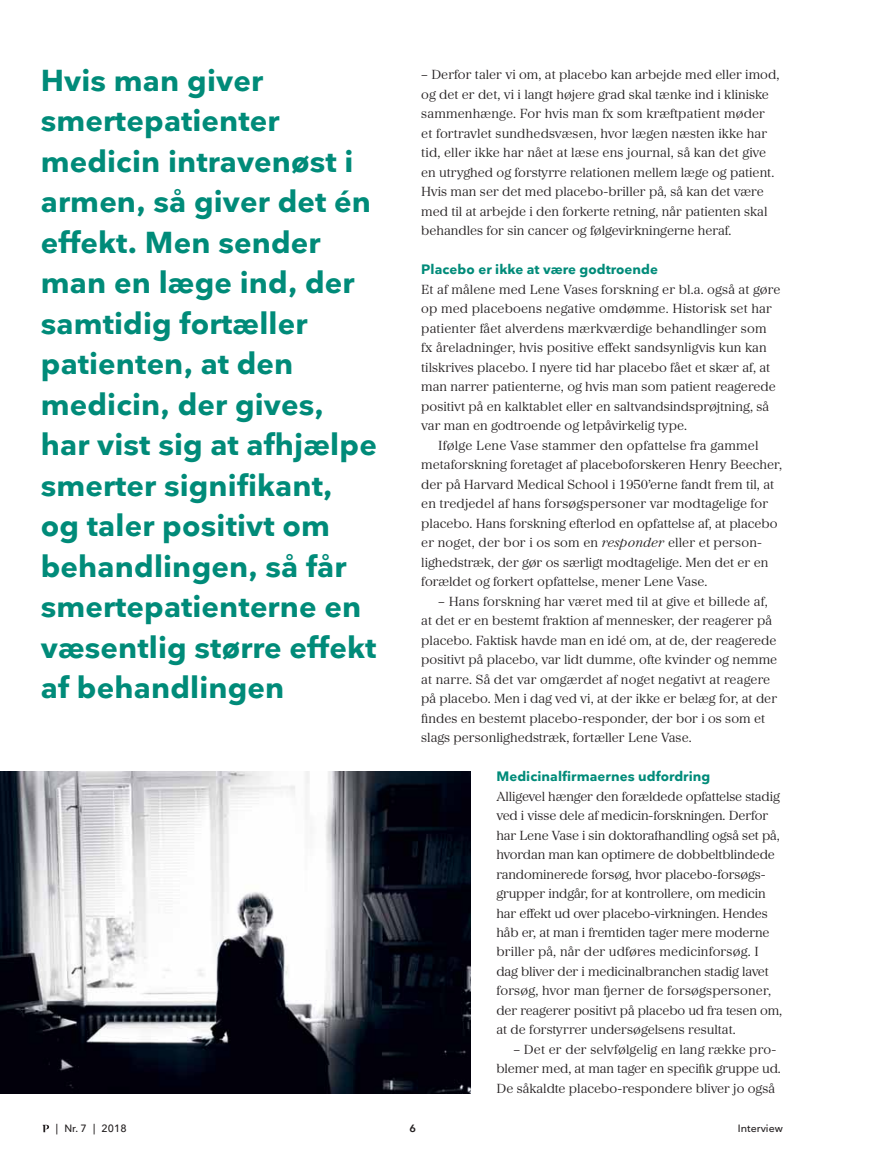
<style>
.page{position:relative;width:872px;height:1170px;background:#fff}
.page>*{position:absolute;margin:0;border:0;box-sizing:border-box;transform-origin:0 0}
.t1{font:700 30px/40.5px "Nationale";letter-spacing:.005em;color:#008b79}
.t2{font:13.5px/19.5px "IP Four Exp";letter-spacing:.005em;color:#231f20}
.t3{font:700 13.5px "Nationale";letter-spacing:.005em;color:#008b79}
.t4{font:500 10.5px "Nationale";letter-spacing:.005em;color:#231f20}
.t5{font:600 10.5px "Nationale";color:#231f20}
.s1{font-style:italic}
</style>
<div class="page">
<img style="left:0;top:771px;width:471px;height:322px">
<svg style="left:43px;top:1125px;width:6px;height:7px"></svg>
<p class="t1" style="left:41px;top:62px;width:338px">Hvis man giver smertepatienter medicin intravenøst i armen, så giver det én effekt. Men sender man en læge ind, der samtidig fortæller patienten, at den medicin, der gives, har vist sig at afhjælpe smerter signifikant, og taler positivt om behandlingen, så får smertepatienterne en væsentlig større effekt af behandlingen</p>
<p class="t2" style="left:421px;top:66px;width:360px">– Derfor taler vi om, at placebo kan arbejde med eller imod, og det er det, vi i langt højere grad skal tænke ind i kliniske sammenhænge. For hvis man fx som kræftpatient møder et fortravlet sundhedsvæsen, hvor lægen næsten ikke har tid, eller ikke har nået at læse ens journal, så kan det give en utryghed og forstyrre relationen mellem læge og patient.<br>Hvis man ser det med placebo-briller på, så kan det være med til at arbejde i den forkerte retning, når patienten skal behandles for sin cancer og følgevirkningerne heraf.</p>
<p class="t3" style="left:421px;top:264px;width:238px">Placebo er ikke at være godtroende</p>
<p class="t2" style="left:421px;top:280px;width:361px">Et af målene med Lene Vases forskning er bl.a. også at gøre</p>
<p class="t2" style="left:421px;top:300px;width:352px">op med placeboens negative omdømme. Historisk set har</p>
<p class="t2" style="left:421px;top:319px;width:347px">patienter fået alverdens mærkværdige behandlinger som</p>
<p class="t2" style="left:421px;top:339px;width:347px">fx åreladninger, hvis positive effekt sandsynligvis kun kan</p>
<p class="t2" style="left:421px;top:358px;width:350px">tilskrives placebo. I nyere tid har placebo fået et skær af, at</p>
<p class="t2" style="left:421px;top:378px;width:356px">man narrer patienterne, og hvis man som patient reagerede</p>
<p class="t2" style="left:421px;top:397px;width:349px">positivt på en kalktablet eller en saltvandsindsprøjtning, så</p>
<p class="t2" style="left:421px;top:417px;width:267px">var man en godtroende og letpåvirkelig type.</p>
<p class="t2" style="left:438px;top:436px;width:321px">Ifølge Lene Vase stammer den opfattelse fra gammel</p>
<p class="t2" style="left:421px;top:456px;width:362px">metaforskning foretaget af placeboforskeren Henry Beecher,</p>
<p class="t2" style="left:421px;top:475px;width:354px">der på Harvard Medical School i 1950’erne fandt frem til, at</p>
<p class="t2" style="left:421px;top:495px;width:348px">en tredjedel af hans forsøgspersoner var modtagelige for</p>
<p class="t2" style="left:421px;top:514px;width:358px">placebo. Hans forskning efterlod en opfattelse af, at placebo</p>
<p class="t2" style="left:421px;top:534px;width:342px">er noget, der bor i os som en <span class="s1">responder</span> eller et person-</p>
<p class="t2" style="left:421px;top:553px;width:348px">lighedstræk, der gør os særligt modtagelige. Men det er en</p>
<p class="t2" style="left:421px;top:573px;width:288px">forældet og forkert opfattelse, mener Lene Vase.</p>
<p class="t2" style="left:421px;top:592px;width:357px;text-indent:17px">– Hans forskning har været med til at give et billede af, at det er en bestemt fraktion af mennesker, der reagerer på placebo. Faktisk havde man en idé om, at de, der reagerede positivt på placebo, var lidt dumme, ofte kvinder og nemme at narre. Så det var omgærdet af noget negativt at reagere på placebo. Men i dag ved vi, at der ikke er belæg for, at der findes en bestemt placebo-responder, der bor i os som et slags personlighedstræk, fortæller Lene Vase.</p>
<p class="t3" style="left:496px;top:771px;width:215px">Medicinalfirmaernes udfordring</p>
<p class="t2" style="left:496px;top:787px;width:287px">Alligevel hænger den forældede opfattelse stadig ved i visse dele af medicin-forskningen. Derfor har Lene Vase i sin doktorafhandling også set på, hvordan man kan optimere de dobbeltblindede randominerede forsøg, hvor placebo-forsøgs&shy;grupper indgår, for at kontrollere, om medicin har effekt ud over placebo-virkningen. Hendes håb er, at man i fremtiden tager mere moderne briller på, når der udføres medicinforsøg. I dag bliver der i medicinalbranchen stadig lavet forsøg, hvor man fjerner de forsøgspersoner, der reagerer positivt på placebo ud fra tesen om, at de forstyrrer undersøgelsens resultat.</p>
<p class="t2" style="left:496px;top:1041px;width:286px;text-indent:17px">– Det er der selvfølgelig en lang række pro&shy;blemer med, at man tager en specifik gruppe ud.<br>De såkaldte placebo-respondere bliver jo også</p>
<p class="t4" style="left:55px;top:1125px;width:73px">| Nr. 7 | 2018</p>
<p class="t5" style="left:409px;top:1122px;width:8px">6</p>
<p class="t4" style="left:738px;top:1125px;width:46px">Interview</p>
</div>
